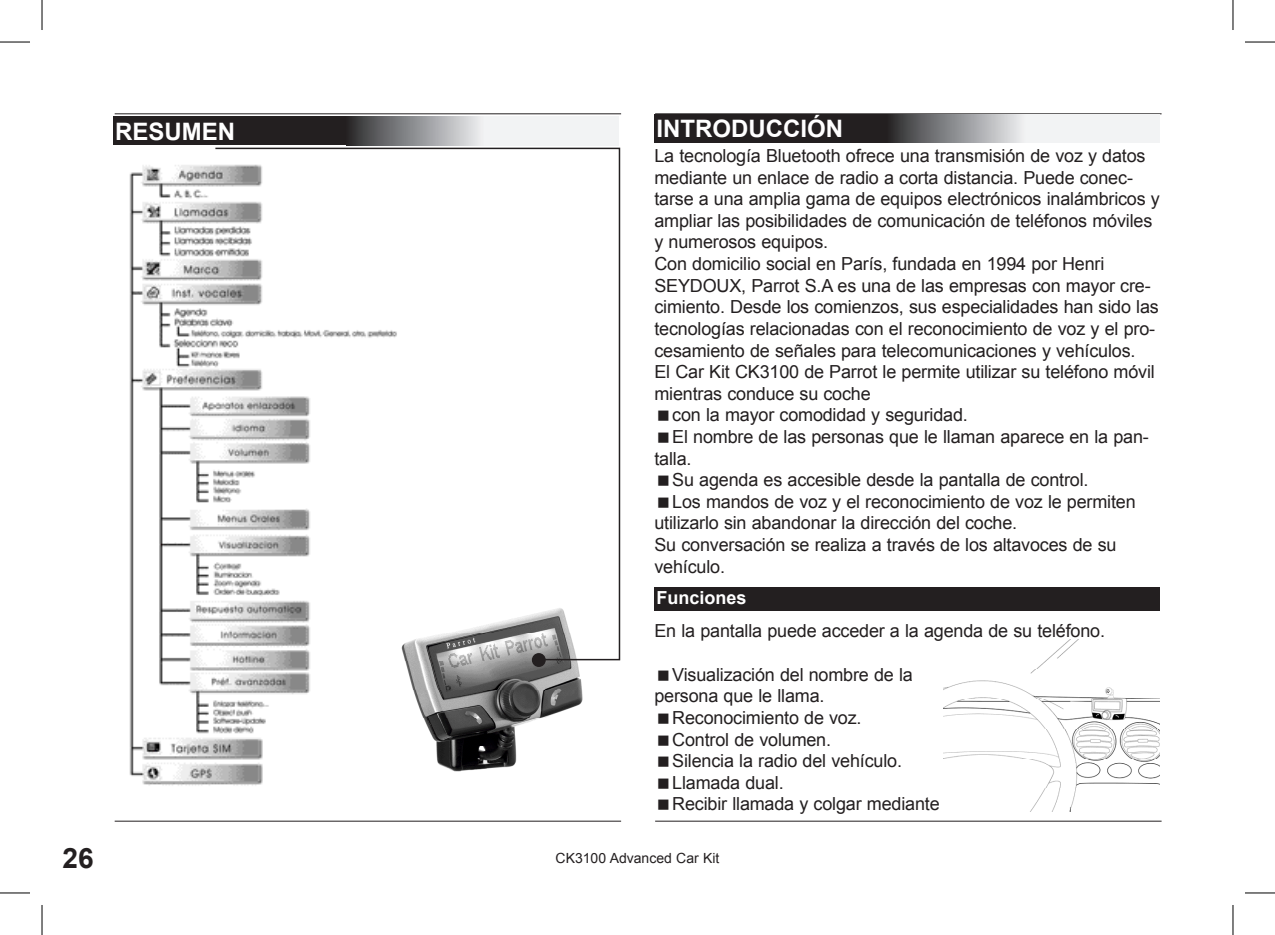
<style>
.page{position:relative;width:1275px;height:935px;background:#fff}
.page>*{position:absolute;margin:0;border:0;box-sizing:border-box;transform-origin:0 0}
.t1{font:700 28px "Arial";color:#231f20}
.Normal_e{font:700 24px "Arial";color:#fff}
.Normal_e-2{font:18px/21.6px "Arial";letter-spacing:-.01em;color:#231f20}
.Normal_e-3{font:700 18px "Arial";color:#fff}
.t2{font:14px "Arial";color:#231f20}
</style>
<div class="page">
<hr style="left:115px;top:820px;width:506px;height:1px;background:#231f20">
<hr style="left:115px;top:113px;width:506px;height:1px;background:#231f20">
<hr style="left:655px;top:820px;width:506px;height:1px;background:#231f20">
<hr style="left:655px;top:113px;width:506px;height:1px;background:#231f20">
<div style="left:113px;top:117px;width:234px;height:28px;background:#231f20"></div>
<img style="left:129px;top:165px;width:181px;height:621px">
<svg style="left:347px;top:117px;width:271px;height:28px"></svg>
<img style="left:405px;top:661px;width:177px;height:111px">
<svg style="left:214px;top:147px;width:407px;height:514px"></svg>
<div style="left:533px;top:654px;width:12px;height:12px;background:#231f20;border-radius:50%"></div>
<div style="left:532px;top:653px;width:14px;height:14px;border:2px solid #231f20;border-radius:50%"></div>
<div style="left:654px;top:114px;width:234px;height:28px;background:#231f20"></div>
<svg style="left:888px;top:114px;width:272px;height:28px"></svg>
<div style="left:654px;top:587px;width:506px;height:23px;background:#231f20"></div>
<img style="left:943px;top:640px;width:217px;height:171px">
<hr style="left:0;top:42px;width:30px;height:1px;background:#000">
<hr style="left:1245px;top:42px;width:30px;height:1px;background:#000">
<hr style="left:0;top:892px;width:30px;height:1px;background:#000">
<hr style="left:1245px;top:892px;width:30px;height:1px;background:#000">
<hr style="left:42px;top:0;width:1px;height:30px;background:#000">
<hr style="left:42px;top:904px;width:1px;height:30px;background:#000">
<hr style="left:1232px;top:0;width:1px;height:30px;background:#000">
<hr style="left:1232px;top:904px;width:1px;height:30px;background:#000">
<p class="Normal_e" style="left:115px;top:115px;width:122px">RESUMEN</p>
<p class="Normal_e" style="left:656px;top:113px;width:188px">INTRODUCCIÓN</p>
<p class="Normal_e-2" style="left:654px;top:145px;width:507px">La tecnología Bluetooth ofrece una transmisión de voz y datos mediante un enlace de radio a corta distancia. Puede conec&shy;tarse a una amplia gama de equipos electrónicos inalámbricos y ampliar las posibilidades de comunicación de teléfonos móviles y numerosos equipos.</p>
<p class="Normal_e-2" style="left:654px;top:253px;width:506px">Con domicilio social en París, fundada en 1994 por Henri SEYDOUX, Parrot S.A es una de las empresas con mayor cre&shy;cimiento. Desde los comienzos, sus especialidades han sido las tecnologías relacionadas con el reconocimiento de voz y el pro&shy;cesamiento de señales para telecomunicaciones y vehículos.</p>
<p class="Normal_e-2" style="left:654px;top:361px;width:502px">El Car Kit CK3100 de Parrot le permite utilizar su teléfono móvil mientras conduce su coche</p>
<p class="Normal_e-2" style="left:672px;top:404px;width:297px">con la mayor comodidad y seguridad.</p>
<p class="Normal_e-2" style="left:654px;top:426px;width:496px;text-indent:18px">El nombre de las personas que le llaman aparece en la pan&shy;talla.</p>
<p class="Normal_e-2" style="left:672px;top:469px;width:418px">Su agenda es accesible desde la pantalla de control.</p>
<p class="Normal_e-2" style="left:654px;top:491px;width:483px;text-indent:18px">Los mandos de voz y el reconocimiento de voz le permiten utilizarlo sin abandonar la dirección del coche.</p>
<p class="Normal_e-2" style="left:654px;top:534px;width:463px">Su conversación se realiza a través de los altavoces de su vehículo.</p>
<p class="Normal_e-3" style="left:656px;top:585px;width:92px">Funciones</p>
<p class="Normal_e-2" style="left:654px;top:620px;width:452px">En la pantalla puede acceder a la agenda de su teléfono.</p>
<p class="Normal_e-2" style="left:672px;top:663px;width:242px">Visualización del nombre de la</p>
<p class="Normal_e-2" style="left:654px;top:685px;width:171px">persona que le llama.</p>
<p class="Normal_e-2" style="left:672px;top:707px;width:191px">Reconocimiento de voz.</p>
<p class="Normal_e-2" style="left:672px;top:728px;width:160px">Control de volumen.</p>
<p class="Normal_e-2" style="left:672px;top:750px;width:231px">Silencia la radio del vehículo.</p>
<p class="Normal_e-2" style="left:672px;top:771px;width:113px">Llamada dual.</p>
<p class="Normal_e-2" style="left:672px;top:793px;width:400px">Recibir llamada y colgar mediante mandos de voz.</p>
<h1 class="t1" style="left:62px;top:839px;width:33px">26</h1>
<p class="t2" style="left:555px;top:848px;width:165px">CK3100 Advanced Car Kit</p>
</div>
